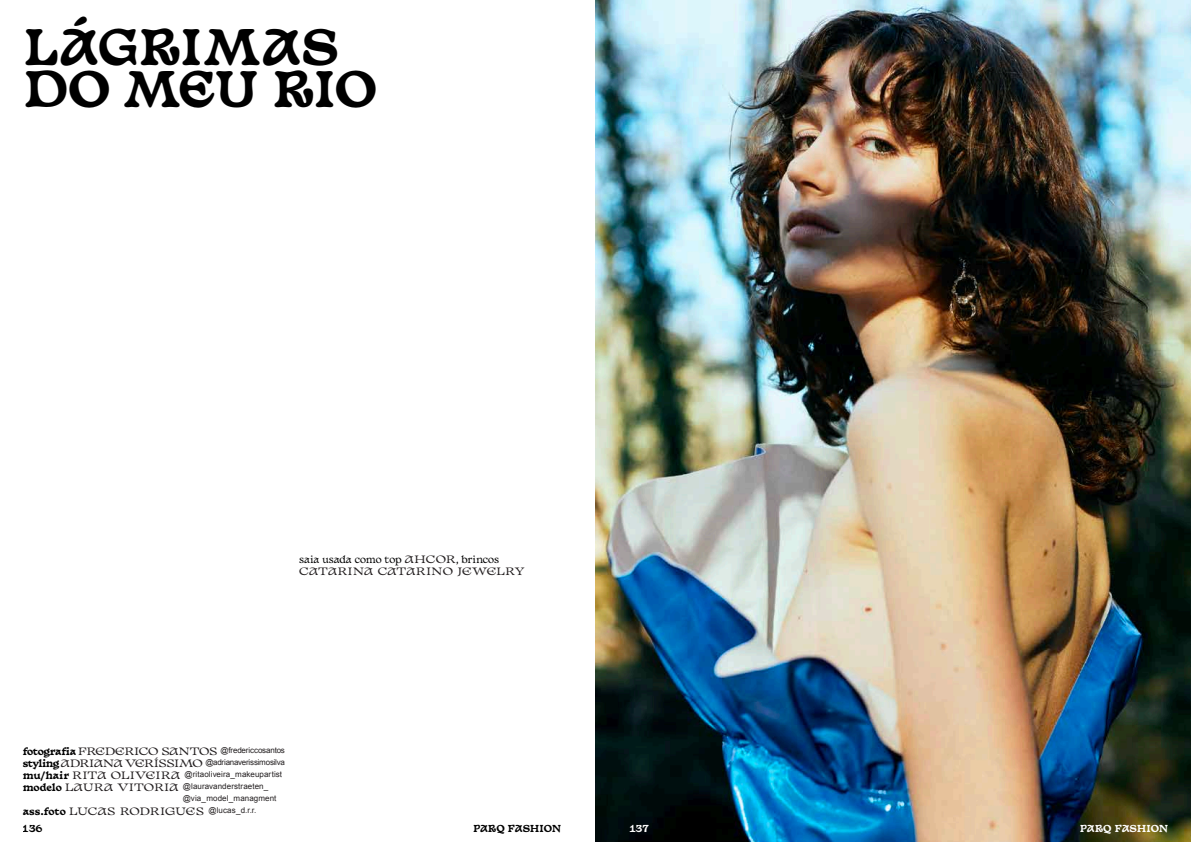
<style>
.page{position:relative;width:1191px;height:842px;background:#fff}
.page>*{position:absolute;margin:0;border:0;box-sizing:border-box;transform-origin:0 0}
.t1{font:700 48px/42px "Basteleur";letter-spacing:-.005em;color:#000}
.t2{font:10px "Basteleur Moonlight";letter-spacing:.015em;color:#231f20;scale:1.25 1}
.t3{font:9.5px "Basteleur Moonlight";letter-spacing:-.01em;color:#000}
.t4{font:700 9.5px "Basteleur";letter-spacing:-.02em;color:#000}
.t5{font:700 9.5px "Basteleur";letter-spacing:-.02em;color:#fff}
.t6{font:8px "Arial";letter-spacing:.005em;color:#231f20}
.t7{font:8px "Arial";letter-spacing:-.03em;color:#231f20}
.t8{font:8px "Arial";letter-spacing:-.02em;color:#231f20}
.s1{font-size:10px;color:#231f20}
.s2{font-family:"Basteleur";font-weight:700;font-size:9.5px;color:#000}
.s3{font-family:"Basteleur Moonlight";font-size:10px}
.s4{font-family:"Arial";font-size:8px}
</style>
<div class="page">
<img style="left:595px;top:0;width:596px;height:842px">
<h1 class="t1" style="left:23px;top:22px;width:356px">LÁGRIMAS<br>DO MEU RIO</h1>
<p class="t3" style="left:299px;top:552px;width:202px">saia usada como top <span class="s1">AHCOR</span>, brincos</p>
<p class="t2" style="left:299px;top:563px;width:182px">CATARINA CATARINO JEWELRY</p>
<p class="t8" style="left:23px;top:745px;width:264px"><span class="s2">fotografia</span> <span class="s3">FREDERICO SANTOS</span> @fredericcosantos</p>
<p class="t7" style="left:23px;top:757px;width:264px"><span class="s2">styling</span> <span class="s3">ADRIANA VERÍSSIMO</span> @adrianaverissimosilva</p>
<p class="t6" style="left:23px;top:769px;width:261px"><span class="s2">mu/hair</span> <span class="s3">RITA OLIVEIRA</span> @ritaoliveira_makeupartist</p>
<p class="t6" style="left:23px;top:781px;width:247px"><span class="s2">modelo</span> <span class="s3">LAURA VITORIA</span> @lauravanderstraeten_</p>
<p class="t6" style="left:183px;top:793px;width:95px">@via_model_managment</p>
<p class="t2" style="left:23px;top:803px;width:188px"><span class="s2">ass.foto</span> LUCAS RODRIGUES <span class="s4">@lucas_d.r.r.</span></p>
<p class="t4" style="left:23px;top:821px;width:21px">136</p>
<p class="t5" style="left:629px;top:821px;width:21px">137</p>
<p class="t4" style="left:473px;top:821px;width:90px">PARQ FASHION</p>
<p class="t5" style="left:1080px;top:821px;width:90px">PARQ FASHION</p>
</div>
